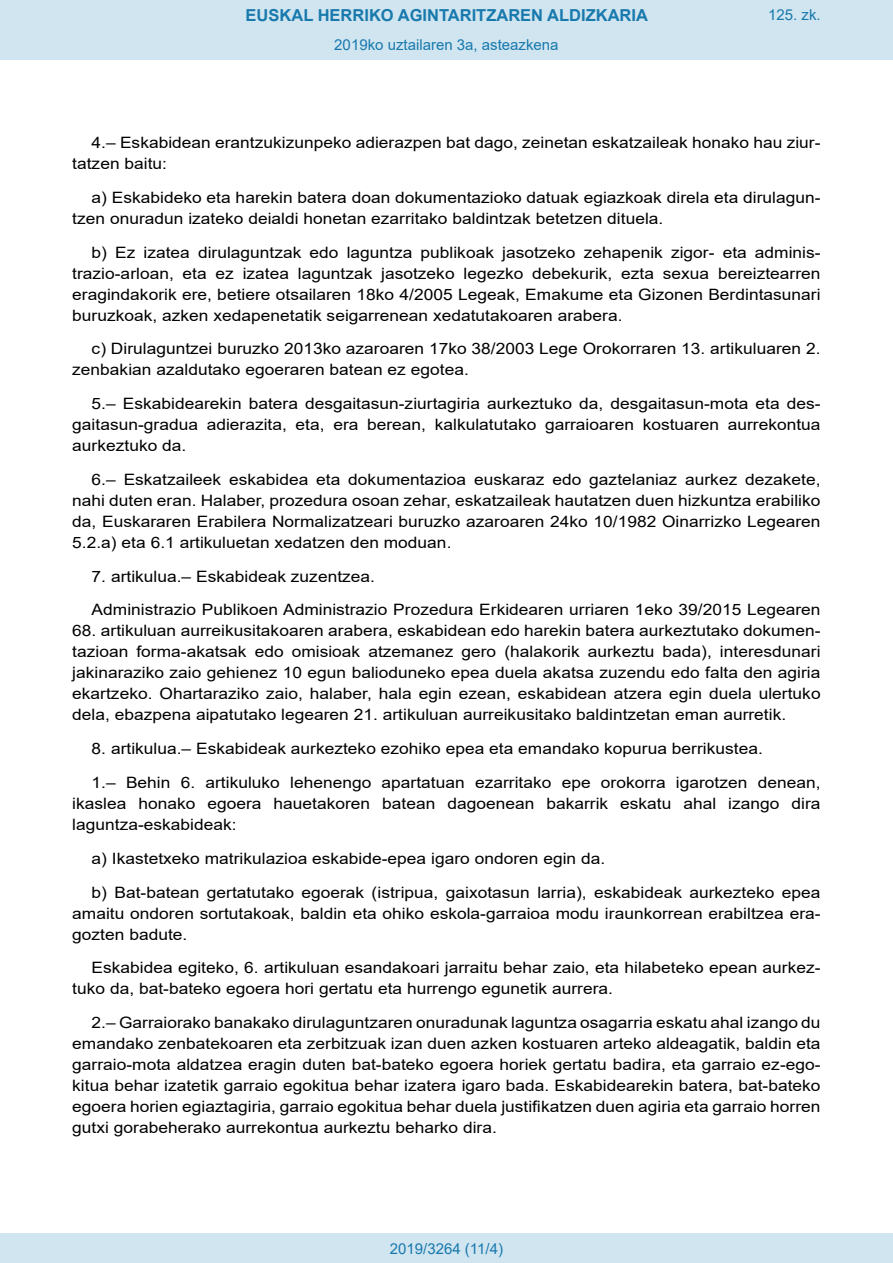
<style>
.page{position:relative;width:893px;height:1263px;background:#fff}
.page>*{position:absolute;margin:0;border:0;box-sizing:border-box;transform-origin:0 0}
.t1{font:700 16.5px "Arial";color:#1879ad}
.BOPVDetalle{font:15.6px/21px "Arial";color:#000;text-align:justify;scale:1.11 1}
.Paginacion_Centro{font:15px "Arial";color:#1879ad}
</style>
<div class="page">
<div style="left:0;top:0;width:893px;height:60px;background:#d0e5f0"></div>
<div style="left:0;top:1233px;width:893px;height:30px;background:#d0e5f0"></div>
<p class="t1" style="left:246px;top:3px;width:404px">EUSKAL HERRIKO AGINTARITZAREN ALDIZKARIA</p>
<p class="Paginacion_Centro" style="left:334px;top:35px;width:226px">2019ko uztailaren 3a, asteazkena</p>
<p class="Paginacion_Centro" style="left:768px;top:5px;width:54px">125. zk.</p>
<p class="BOPVDetalle" style="left:72px;top:132px;width:676px;text-indent:19px">4.– Eskabidean erantzukizunpeko adierazpen bat dago, zeinetan eskatzaileak honako hau ziur&shy;tatzen baitu:</p>
<p class="BOPVDetalle" style="left:72px;top:187px;width:676px;text-indent:19px">a) Eskabideko eta harekin batera doan dokumentazioko datuak egiazkoak direla eta dirulagun&shy;tzen onuradun izateko deialdi honetan ezarritako baldintzak betetzen dituela.</p>
<p class="BOPVDetalle" style="left:72px;top:242px;width:676px;text-indent:19px">b) Ez izatea dirulaguntzak edo laguntza publikoak jasotzeko zehapenik zigor- eta adminis&shy;trazio-arloan, eta ez izatea laguntzak jasotzeko legezko debekurik, ezta sexua bereiztearren eragindakorik ere, betiere otsailaren 18ko 4/2005 Legeak, Emakume eta Gizonen Berdintasunari buruzkoak, azken xedapenetatik seigarrenean xedatutakoaren arabera.</p>
<p class="BOPVDetalle" style="left:72px;top:338px;width:676px;text-indent:19px">c) Dirulaguntzei buruzko 2013ko azaroaren 17ko 38/2003 Lege Orokorraren 13. artikuluaren 2. zenbakian azaldutako egoeraren batean ez egotea.</p>
<p class="BOPVDetalle" style="left:72px;top:393px;width:676px;text-indent:19px">5.– Eskabidearekin batera desgaitasun-ziurtagiria aurkeztuko da, desgaitasun-mota eta des&shy;gaitasun-gradua adierazita, eta, era berean, kalkulatutako garraioaren kostuaren aurrekontua aurkeztuko da.</p>
<p class="BOPVDetalle" style="left:72px;top:469px;width:676px;text-indent:19px">6.– Eskatzaileek eskabidea eta dokumentazioa euskaraz edo gaztelaniaz aurkez dezakete, nahi duten eran. Halaber, prozedura osoan zehar, eskatzaileak hautatzen duen hizkuntza erabiliko da, Euskararen Erabilera Normalizatzeari buruzko azaroaren 24ko 10/1982 Oinarrizko Legearen 5.2.a) eta 6.1 artikuluetan xedatzen den moduan.</p>
<p class="BOPVDetalle" style="left:92px;top:566px;width:257px">7. artikulua.– Eskabideak zuzentzea.</p>
<p class="BOPVDetalle" style="left:92px;top:599px;width:658px">Administrazio Publikoen Administrazio Prozedura Erkidearen urriaren 1eko 39/2015 Legearen</p>
<p class="BOPVDetalle" style="left:72px;top:620px;width:676px">68. artikuluan aurreikusitakoaren arabera, eskabidean edo harekin batera aurkeztutako dokumen&shy;tazioan forma-akatsak edo omisioak atzemanez gero (halakorik aurkeztu bada), interesdunari jakinaraziko zaio gehienez 10 egun balioduneko epea duela akatsa zuzendu edo falta den agiria ekartzeko. Ohartaraziko zaio, halaber, hala egin ezean, eskabidean atzera egin duela ulertuko dela, ebazpena aipatutako legearen 21. artikuluan aurreikusitako baldintzetan eman aurretik.</p>
<p class="BOPVDetalle" style="left:92px;top:738px;width:606px">8. artikulua.– Eskabideak aurkezteko ezohiko epea eta emandako kopurua berrikustea.</p>
<p class="BOPVDetalle" style="left:72px;top:772px;width:676px;text-indent:19px">1.– Behin 6. artikuluko lehenengo apartatuan ezarritako epe orokorra igarotzen denean, ikaslea honako egoera hauetakoren batean dagoenean bakarrik eskatu ahal izango dira laguntza-eskabideak:</p>
<p class="BOPVDetalle" style="left:92px;top:848px;width:464px">a) Ikastetxeko matrikulazioa eskabide-epea igaro ondoren egin da.</p>
<p class="BOPVDetalle" style="left:72px;top:881px;width:676px;text-indent:19px">b) Bat-batean gertatutako egoerak (istripua, gaixotasun larria), eskabideak aurkezteko epea amaitu ondoren sortutakoak, baldin eta ohiko eskola-garraioa modu iraunkorrean erabiltzea era&shy;gozten badute.</p>
<p class="BOPVDetalle" style="left:72px;top:957px;width:676px;text-indent:19px">Eskabidea egiteko, 6. artikuluan esandakoari jarraitu behar zaio, eta hilabeteko epean aurkez&shy;tuko da, bat-bateko egoera hori gertatu eta hurrengo egunetik aurrera.</p>
<p class="BOPVDetalle" style="left:72px;top:1012px;width:676px;text-indent:19px">2.– Garraiorako banakako dirulaguntzaren onuradunak laguntza osagarria eskatu ahal izango du emandako zenbatekoaren eta zerbitzuak izan duen azken kostuaren arteko aldeagatik, baldin eta garraio-mota aldatzea eragin duten bat-bateko egoera horiek gertatu badira, eta garraio ez-ego&shy;kitua behar izatetik garraio egokitua behar izatera igaro bada. Eskabidearekin batera, bat-bateko egoera horien egiaztagiria, garraio egokitua behar duela justifikatzen duen agiria eta garraio horren gutxi gorabeherako aurrekontua aurkeztu beharko dira.</p>
<p class="Paginacion_Centro" style="left:390px;top:1238px;width:115px">2019/3264 (11/4)</p>
</div>
